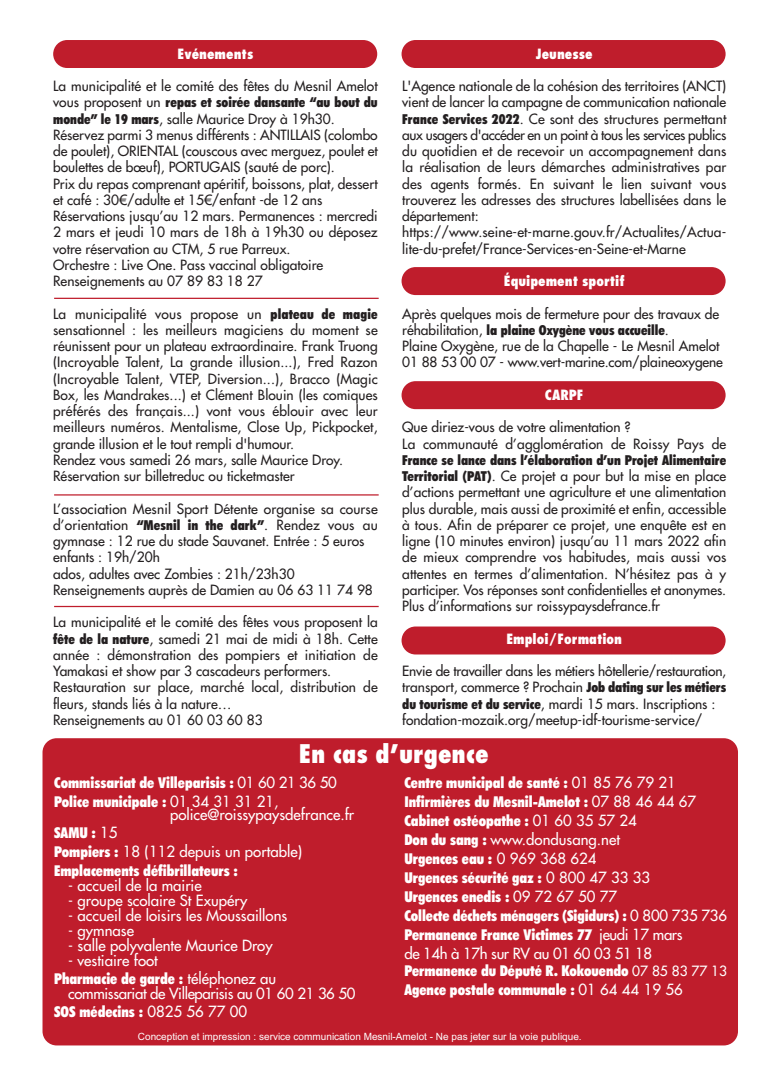
<style>
.page{position:relative;width:780px;height:1088px;background:#fff}
.page>*{position:absolute;margin:0;border:0;box-sizing:border-box;transform-origin:0 0}
.t1{font:800 condensed 25px "Futura Std";color:#fff}
.t2{font:900 condensed 15px/19px "Futura BT";color:#fff}
.t3{font:500 15px "Futura Std";color:#fff}
.t4{font:500 15px "Futura Std";letter-spacing:-.025em;color:#fff}
.t5{font:13.75px/16.2px "Futura LT";color:#231f20}
.t6{font:900 condensed 13.75px "Futura BT";color:#231f20}
.t7{font:800 condensed 13.75px "Futura Std";color:#fff}
.t8{font:10px "Arial";color:#fff}
.s1{font-family:"Futura LT";font-weight:400;font-stretch:normal}
.s2{font-family:"Futura BT";font-weight:900;font-stretch:condensed}
.s3{font-family:"Futura Std";font-weight:500;font-stretch:normal}
.s4{font-family:"Futura LT";font-weight:400;font-stretch:normal;font-size:13.75px}
</style>
<div class="page">
<div style="left:401px;top:40px;width:324px;height:28px;background:#bf1d2c;border-radius:14px"></div>
<div style="left:401px;top:267px;width:324px;height:28px;background:#bf1d2c;border-radius:14px"></div>
<div style="left:401px;top:381px;width:324px;height:28px;background:#bf1d2c;border-radius:14px"></div>
<div style="left:401px;top:626px;width:324px;height:28px;background:#bf1d2c;border-radius:14px"></div>
<div style="left:53px;top:40px;width:324px;height:28px;background:#bf1d2c;border-radius:14px"></div>
<div style="left:42px;top:738px;width:696px;height:307px;background:#bf1d2c;border-radius:14px"></div>
<hr style="left:54px;top:298px;width:324px;height:1px;background:#bf1d2c">
<hr style="left:54px;top:494px;width:324px;height:1px;background:#bf1d2c">
<hr style="left:54px;top:606px;width:324px;height:1px;background:#bf1d2c">
<p class="t7" style="left:177px;top:48px;width:77px">Evénements</p>
<p class="t5" style="left:53px;top:78px;width:326px">La municipalité et le comité des fêtes du Mesnil Amelot</p>
<p class="t6" style="left:53px;top:95px;width:326px"><span class="s1">vous proposent un</span> repas et soirée dansante “au bout du</p>
<p class="t5" style="left:53px;top:110px;width:326px"><span class="s2">monde” le 19 mars</span>, salle Maurice Droy à 19h30.<br>Réservez parmi 3 menus différents : ANTILLAIS (colombo de poulet), ORIENTAL (couscous avec merguez, poulet et boulettes de bœuf), PORTUGAIS (sauté de porc).<br>Prix du repas comprenant apéritif, boissons, plat, dessert et café : 30€/adulte et 15€/enfant -de 12 ans Réservations jusqu’au 12 mars. Permanences : mercredi 2 mars et jeudi 10 mars de 18h à 19h30 ou déposez votre réservation au CTM, 5 rue Parreux.<br>Orchestre : Live One. Pass vaccinal obligatoire Renseignements au 07 89 83 18 27</p>
<p class="t5" style="left:53px;top:305px;width:326px">La municipalité vous propose un <span class="s2">plateau de magie </span>sensationnel : les meilleurs magiciens du moment se réunissent pour un plateau extraordinaire. Frank Truong (Incroyable Talent, La grande illusion...), Fred Razon (Incroyable Talent, VTEP, Diversion...), Bracco (Magic Box, les Mandrakes...) et Clément Blouin (les comiques préférés des français...) vont vous éblouir avec leur meilleurs numéros. Mentalisme, Close Up, Pickpocket, grande illusion et le tout rempli d'humour.<br>Rendez vous samedi 26 mars, salle Maurice Droy.<br>Réservation sur billetreduc ou ticketmaster</p>
<p class="t5" style="left:53px;top:500px;width:326px">L’association Mesnil Sport Détente organise sa course d’orientation <span class="s2">“Mesnil in the dark”</span>. Rendez vous au gymnase : 12 rue du stade Sauvanet. Entrée : 5 euros enfants : 19h/20h<br>ados, adultes avec Zombies : 21h/23h30<br>Renseignements auprès de Damien au 06 63 11 74 98</p>
<p class="t5" style="left:53px;top:614px;width:326px">La municipalité et le comité des fêtes vous proposent la <span class="s2">fête de la nature</span>, samedi 21 mai de midi à 18h. Cette année : démonstration des pompiers et initiation de Yamakasi et show par 3 cascadeurs performers.<br>Restauration sur place, marché local, distribution de fleurs, stands liés à la nature…<br>Renseignements au 01 60 03 60 83</p>
<p class="t7" style="left:536px;top:48px;width:58px">Jeunesse</p>
<p class="t5" style="left:402px;top:78px;width:325px">L'Agence nationale de la cohésion des territoires (ANCT) vient de lancer la campagne de communication nationale <span class="s2">France Services 2022</span>. Ce sont des structures permettant aux usagers d'accéder en un point à tous les services publics du quotidien et de recevoir un accompagnement dans la réalisation de leurs démarches administratives par des agents formés. En suivant le lien suivant vous trouverez les adresses des structures labellisées dans le département: https://www.seine-et-marne.gouv.fr/Actualites/Actua&shy;lite-du-prefet/France-Services-en-Seine-et-Marne</p>
<p class="t7" style="left:504px;top:275px;width:122px">Équipement sportif</p>
<p class="t5" style="left:402px;top:305px;width:318px">Après quelques mois de fermeture pour des travaux de</p>
<p class="t6" style="left:402px;top:322px;width:268px"><span class="s1">réhabilitation,</span> la plaine Oxygène vous accueille<span class="s1">.</span></p>
<p class="t5" style="left:402px;top:338px;width:322px">Plaine Oxygène, rue de la Chapelle - Le Mesnil Amelot<br>01 88 53 00 07 - www.vert-marine.com/plaineoxygene</p>
<p class="t7" style="left:545px;top:389px;width:40px">CARPF</p>
<p class="t5" style="left:402px;top:419px;width:325px">Que diriez-vous de votre alimentation ?<br>La communauté d’agglomération de Roissy Pays de</p>
<p class="t6" style="left:402px;top:452px;width:325px">France se lance dans l’élaboration d’un Projet Alimentaire</p>
<p class="t5" style="left:402px;top:468px;width:325px;text-align:justify"><span class="s2">Territorial (PAT)</span>. Ce projet a pour but la mise en place d’actions permettant une agriculture et une alimentation plus durable, mais aussi de proximité et enfin, accessible à tous. Afin de préparer ce projet, une enquête est en ligne (10 minutes environ) jusqu’au 11 mars 2022 afin de mieux comprendre vos habitudes, mais aussi vos attentes en termes d’alimentation. N’hésitez pas à y participer. Vos réponses sont confidentielles et anonymes.<br>Plus d’informations sur roissypaysdefrance.fr</p>
<p class="t7" style="left:506px;top:633px;width:117px">Emploi/Formation</p>
<p class="t5" style="left:402px;top:663px;width:325px">Envie de travailler dans les métiers hôtellerie/restauration, transport, commerce ? Prochain <span class="s2">Job dating sur les métiers du tourisme et du service</span>, mardi 15 mars. Inscriptions : fondation-mozaik.org/meetup-idf-tourisme-service/</p>
<h1 class="t1" style="left:299px;top:743px;width:191px">En cas d’urgence</h1>
<p class="t2" style="left:404px;top:773px;width:293px">Centre municipal de santé : <span class="s3">01 85 76 79 21<br></span>Infirmières du Mesnil-Amelot : <span class="s3">07 88 46 44 67<br></span>Cabinet ostéopathe : <span class="s3">01 60 35 57 24</span></p>
<p class="t3" style="left:404px;top:832px;width:217px"><span class="s2">Don du sang :</span> www.dondusang.net</p>
<p class="t2" style="left:404px;top:849px;width:324px">Urgences eau : <span class="s3">0 969 368 624<br></span>Urgences sécurité gaz : <span class="s3">0 800 47 33 33<br></span>Urgences enedis : <span class="s3">09 72 67 50 77<br></span>Collecte déchets ménagers (Sigidurs) : <span class="s3">0 800 735 736<br></span>Permanence France Victimes 77 <span class="s3">jeudi 17 mars</span></p>
<p class="t4" style="left:404px;top:945px;width:249px">de 14h à 17h sur RV au 01 60 03 51 18</p>
<p class="t2" style="left:404px;top:961px;width:324px">Permanence du Député R. Kokouendo <span class="s4">07 85 83 77 13<br></span>Agence postale communale : <span class="s3">01 64 44 19 56</span></p>
<p class="t8" style="left:138px;top:1030px;width:445px">Conception et impression : service communication Mesnil-Amelot - Ne pas jeter sur la voie publique.</p>
<p class="t2" style="left:54px;top:773px;width:284px">Commissariat de Villeparisis : <span class="s3">01 60 21 36 50<br></span>Police municipale : <span class="s3">01 34 31 31 21,</span></p>
<p class="t3" style="left:170px;top:807px;width:186px">police@roissypaysdefrance.fr</p>
<p class="t2" style="left:54px;top:823px;width:65px">SAMU : <span class="s3">15</span></p>
<p class="t3" style="left:54px;top:844px;width:249px"><span class="s2">Pompiers :</span> 18 (112 depuis un portable)</p>
<p class="t2" style="left:54px;top:861px;width:185px">Emplacements défibrillateurs :</p>
<p class="t3" style="left:68px;top:878px;width:135px">- accueil de la mairie</p>
<p class="t3" style="left:68px;top:893px;width:181px">- groupe scolaire St Exupéry</p>
<p class="t3" style="left:68px;top:908px;width:220px">- accueil de loisirs les Moussaillons</p>
<p class="t3" style="left:68px;top:923px;width:67px">- gymnase</p>
<p class="t3" style="left:68px;top:938px;width:206px">- salle polyvalente Maurice Droy</p>
<p class="t3" style="left:68px;top:953px;width:91px">- vestiaire foot</p>
<p class="t2" style="left:54px;top:969px;width:224px">Pharmacie de garde : <span class="s3">téléphonez au</span></p>
<p class="t4" style="left:68px;top:986px;width:289px">commissariat de Villeparisis au 01 60 21 36 50</p>
<p class="t2" style="left:54px;top:1002px;width:194px">SOS médecins : <span class="s3">0825 56 77 00</span></p>
</div>
